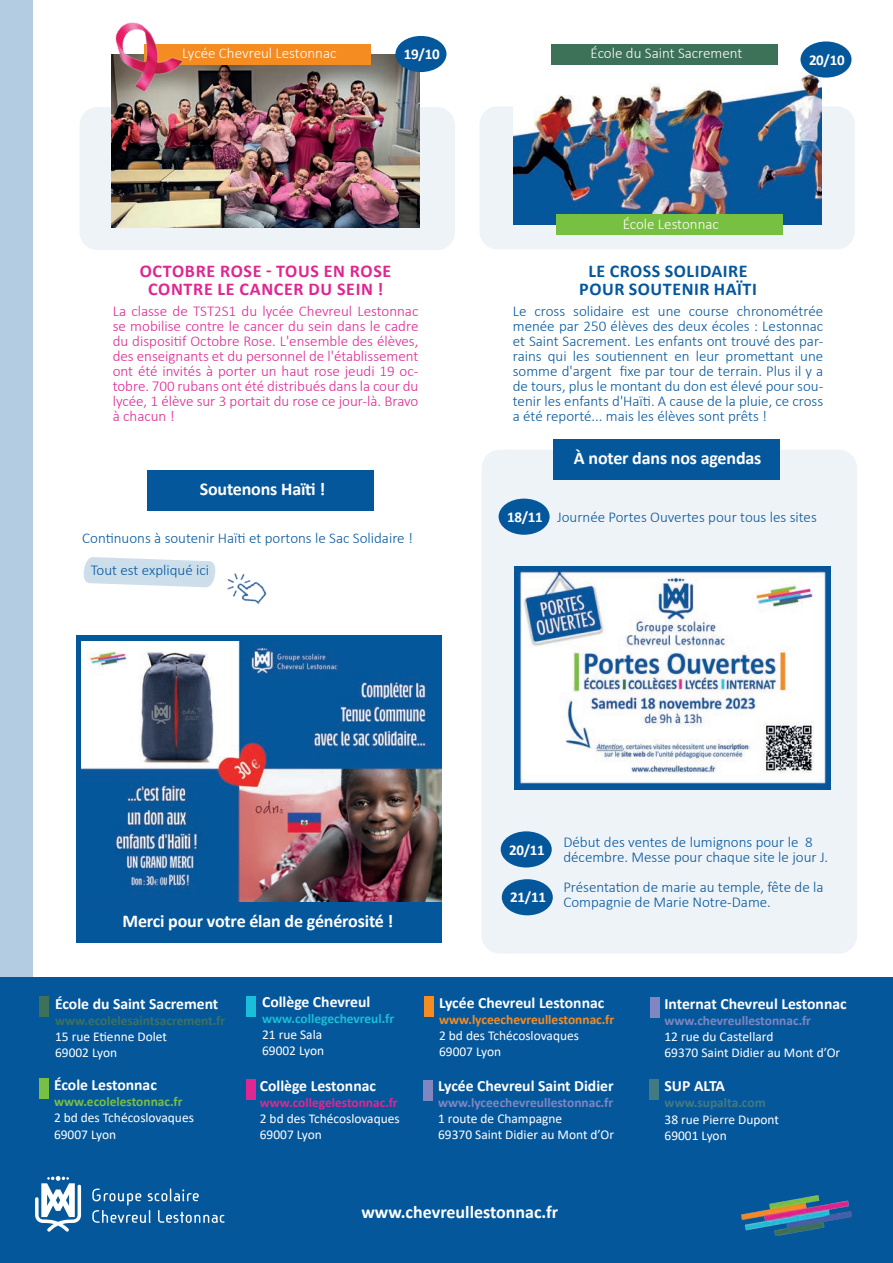
<style>
.page{position:relative;width:893px;height:1263px;background:#fff}
.page>*{position:absolute;margin:0;border:0;box-sizing:border-box;transform-origin:0 0}
.t1{font:700 18px "Calibri";letter-spacing:-.01em;color:#fff}
.t2{font:700 18px/18px "Calibri";letter-spacing:.04em;color:#e02691;text-align:center}
.t3{font:700 18px/18px "Calibri";letter-spacing:.03em;color:#05579c;text-align:center}
.t4{font:700 15.6px "Calibri";color:#fff}
.t5{font:300 15px/15px "Calibri";color:#05579c}
.t6{font:300 15px/15px "Calibri";color:#e02691;text-align:justify}
.t7{font:300 15px "Calibri";color:#fff}
.t8{font:700 15px "Calibri";letter-spacing:-.02em;color:#fff}
.t9{font:13.35px/16px "Calibri";color:#fff}
.t10{font:700 13.35px "Calibri";color:#7f86c1}
.t11{font:700 13.35px "Calibri";color:#f48c22}
.t12{font:700 13.35px "Calibri";color:#3d7258}
.t13{font:700 13.35px "Calibri";color:#e02691}
.t14{font:700 13.35px "Calibri";color:#1abed8}
.t15{font:700 13.35px "Calibri";color:#78c042}
.t16{font:700 13.35px "Calibri";color:#417a82}
.s1{font-weight:700;color:#fff}
</style>
<div class="page">
<div style="left:77px;top:636px;width:365px;height:307px;background:#05579c"></div>
<div style="left:0;top:977px;width:893px;height:286px;background:#05579c"></div>
<img style="left:742px;top:1195px;width:110px;height:40px">
<div style="left:0;top:0;width:33px;height:977px;background:#b4cce1"></div>
<svg style="left:35px;top:1176px;width:46px;height:56px"></svg>
<svg style="left:92px;top:1188px;width:133px;height:35px"></svg>
<div style="left:80px;top:107px;width:375px;height:143px;background:#eef3f8;border-radius:18px"></div>
<div style="left:479px;top:106px;width:376px;height:143px;background:#eef3f8;border-radius:18px"></div>
<img style="left:513px;top:51px;width:308px;height:174px">
<div style="left:556px;top:215px;width:226px;height:20px;background:#78c042"></div>
<div style="left:552px;top:44px;width:226px;height:20px;background:#3d7158"></div>
<img style="left:112px;top:54px;width:307px;height:174px">
<div style="left:145px;top:44px;width:226px;height:20px;background:#f48c22"></div>
<img style="left:111px;top:22px;width:79px;height:72px">
<div style="left:246px;top:1079px;width:10px;height:21px;background:#e02691"></div>
<div style="left:246px;top:997px;width:10px;height:20px;background:#1abed8"></div>
<div style="left:423px;top:1080px;width:10px;height:20px;background:#7f86c1"></div>
<div style="left:424px;top:996px;width:10px;height:20px;background:#f48c22"></div>
<div style="left:649px;top:1079px;width:10px;height:20px;background:#417a82"></div>
<div style="left:650px;top:997px;width:10px;height:20px;background:#7f86c1"></div>
<div style="left:39px;top:1078px;width:10px;height:20px;background:#78c042"></div>
<div style="left:40px;top:996px;width:9px;height:20px;background:#3d7258"></div>
<div style="left:395px;top:36px;width:51px;height:36px;background:#05579c;border-radius:50%"></div>
<div style="left:800px;top:41px;width:51px;height:37px;background:#05579c;border-radius:50%"></div>
<div style="left:482px;top:450px;width:375px;height:504px;background:#eef3f8;border-radius:18px"></div>
<div style="left:553px;top:439px;width:226px;height:40px;background:#05579c"></div>
<img style="left:514px;top:567px;width:316px;height:223px">
<div style="left:502px;top:879px;width:51px;height:36px;background:#05579c;border-radius:50%"></div>
<div style="left:499px;top:499px;width:51px;height:36px;background:#05579c;border-radius:50%"></div>
<div style="left:501px;top:831px;width:51px;height:36px;background:#05579c;border-radius:50%"></div>
<div style="left:148px;top:470px;width:226px;height:40px;background:#05579c"></div>
<svg style="left:83px;top:557px;width:133px;height:31px"></svg>
<img style="left:227px;top:573px;width:40px;height:31px">
<img style="left:82px;top:641px;width:359px;height:260px">
<p class="t7" style="left:190px;top:44px;width:164px">Lycée Chevreul Saint Didier</p>
<p class="t7" style="left:591px;top:44px;width:153px">École du Saint Sacrement</p>
<p class="t7" style="left:182px;top:44px;width:156px">Lycée Chevreul Lestonnac</p>
<p class="t8" style="left:404px;top:44px;width:37px">19/10</p>
<p class="t8" style="left:809px;top:49px;width:37px">20/10</p>
<p class="t7" style="left:623px;top:215px;width:98px">École Lestonnac</p>
<p class="t2" style="left:140px;top:262px;width:253px">OCTOBRE ROSE - TOUS EN ROSE<br>CONTRE LE CANCER DU SEIN !</p>
<p class="t3" style="left:579px;top:262px;width:179px">LE CROSS SOLIDAIRE<br>POUR SOUTENIR HAÏTI</p>
<p class="t6" style="left:113px;top:304px;width:307px">La classe de TST2S1 du lycée Chevreul Lestonnac se mobilise contre le cancer du sein dans le cadre du dispositif Octobre Rose. L'ensemble des élèves, des enseignants et du personnel de l'établissement ont été invités à porter un haut rose jeudi 19 oc&shy;tobre. 700 rubans ont été distribués dans la cour du lycée, 1 élève sur 3 portait du rose ce jour-là. Bravo à chacun !</p>
<p class="t5" style="left:513px;top:303px;width:312px;text-align:justify">Le cross solidaire est une course chronométrée menée par 250 élèves des deux écoles : Lestonnac et Saint Sacrement. Les enfants ont trouvé des par&shy;rains qui les soutiennent en leur promettant une somme d'argent fixe par tour de terrain. Plus il y a de tours, plus le montant du don est élevé pour sou&shy;tenir les enfants d'Haïti. A cause de la pluie, ce cross a été reporté... mais les élèves sont prêts !</p>
<p class="t1" style="left:200px;top:476px;width:127px">Soutenons Haïti !</p>
<p class="t5" style="left:91px;top:522px;width:324px;line-height:32px;text-indent:-9px">Continuons à soutenir Haïti et portons le Sac Solidaire !<br>Tout est expliqué ici</p>
<p class="t1" style="left:574px;top:446px;width:189px">À noter dans nos agendas</p>
<p class="t5" style="left:507px;top:509px;width:311px"><span class="s1">18/11</span> Journée Portes Ouvertes pour tous les sites</p>
<p class="t1" style="left:122px;top:908px;width:273px">Merci pour votre élan de générosité !</p>
<p class="t4" style="left:55px;top:993px;width:165px">École du Saint Sacrement</p>
<p class="t12" style="left:55px;top:1011px;width:172px">www.ecolelesaintsacrement.fr</p>
<p class="t9" style="left:55px;top:1028px;width:113px">15 rue Etienne Dolet<br>69002 Lyon</p>
<p class="t4" style="left:54px;top:1074px;width:104px">École Lestonnac</p>
<p class="t15" style="left:54px;top:1092px;width:130px">www.ecolelestonnac.fr</p>
<p class="t9" style="left:54px;top:1109px;width:141px">2 bd des Tchécoslovaques<br>69007 Lyon</p>
<p class="t4" style="left:262px;top:990px;width:110px">Collège Chevreul</p>
<p class="t14" style="left:262px;top:1009px;width:134px">www.collegechevreul.fr</p>
<p class="t9" style="left:262px;top:1026px;width:64px">21 rue Sala<br>69002 Lyon</p>
<p class="t4" style="left:260px;top:1075px;width:118px">Collège Lestonnac</p>
<p class="t13" style="left:260px;top:1093px;width:139px">www.collegelestonnac.fr</p>
<p class="t9" style="left:260px;top:1110px;width:141px">2 bd des Tchécoslovaques<br>69007 Lyon</p>
<p class="t8" style="left:509px;top:839px;width:37px">20/11</p>
<p class="t5" style="left:563px;top:834px;width:266px">Début des ventes de lumignons pour le 8 décembre. Messe pour chaque site le jour J.</p>
<p class="t8" style="left:510px;top:887px;width:37px">21/11</p>
<p class="t5" style="left:563px;top:879px;width:262px">Présentation de marie au temple, fête de la<br>Compagnie de Marie Notre-Dame.</p>
<p class="t4" style="left:439px;top:992px;width:167px">Lycée Chevreul Lestonnac</p>
<p class="t11" style="left:439px;top:1010px;width:177px">www.lyceechevreullestonnac.fr</p>
<p class="t9" style="left:439px;top:1027px;width:141px">2 bd des Tchécoslovaques<br>69007 Lyon</p>
<p class="t4" style="left:438px;top:1074px;width:177px">Lycée Chevreul Saint Didier</p>
<p class="t10" style="left:438px;top:1093px;width:177px">www.lyceechevreullestonnac.fr</p>
<p class="t9" style="left:438px;top:1110px;width:177px">1 route de Champagne<br>69370 Saint Didier au Mont d’Or</p>
<p class="t4" style="left:664px;top:993px;width:184px">Internat Chevreul Lestonnac</p>
<p class="t10" style="left:664px;top:1011px;width:148px">www.chevreullestonnac.fr</p>
<p class="t9" style="left:664px;top:1028px;width:177px">12 rue du Castellard<br>69370 Saint Didier au Mont d’Or</p>
<p class="t4" style="left:665px;top:1075px;width:62px">SUP ALTA</p>
<p class="t16" style="left:665px;top:1093px;width:102px">www.supalta.com</p>
<p class="t9" style="left:665px;top:1111px;width:116px">38 rue Pierre Dupont<br>69001 Lyon</p>
<p class="t1" style="left:361px;top:1199px;width:198px">www.chevreullestonnac.fr</p>
</div>
